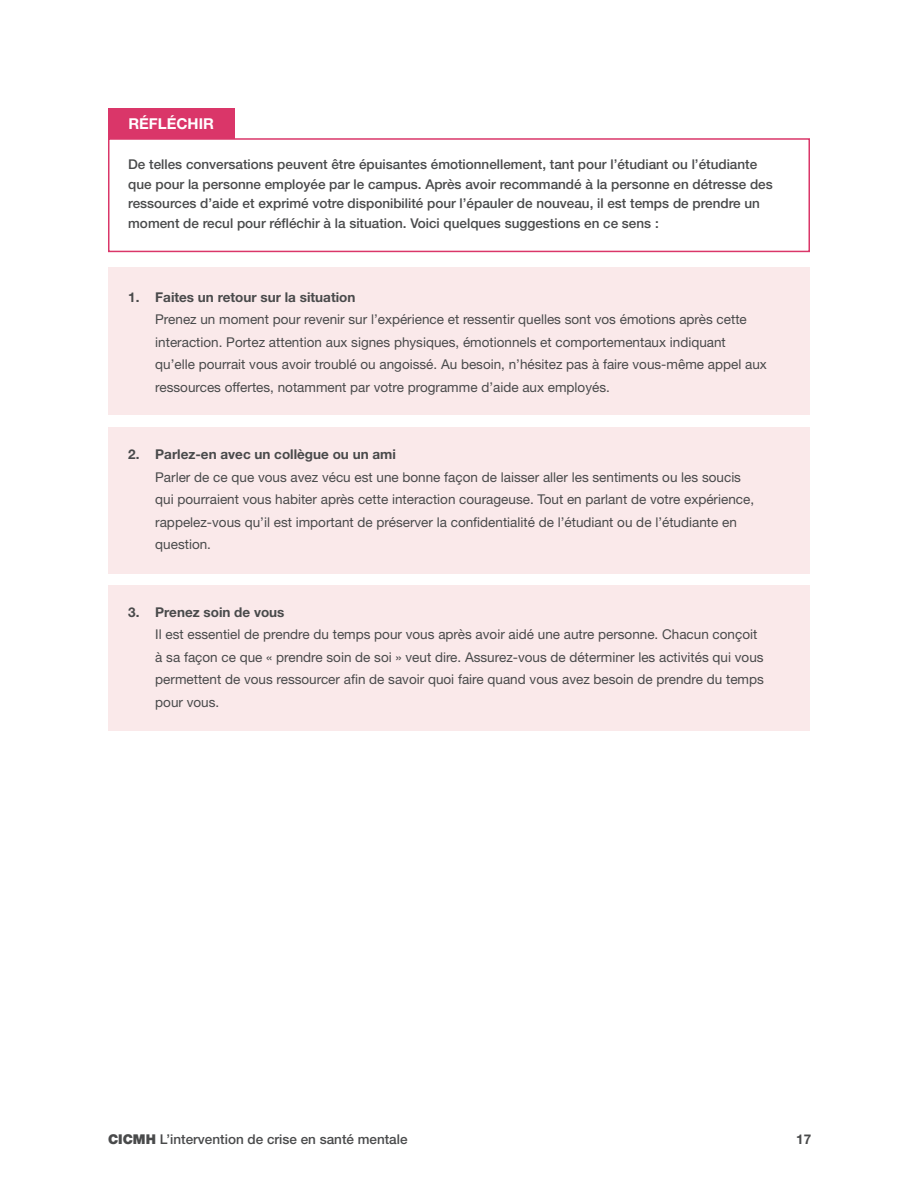
<style>
.page{position:relative;width:918px;height:1188px;background:#fff}
.page>*{position:absolute;margin:0;border:0;box-sizing:border-box;transform-origin:0 0}
.H3-box{font:700 15px "Helvetica Neue LT Std";color:#fff}
.Body_Text{font:13.5px/22.5px "Helvetica Neue LT Std";color:#494a4b}
.Body_Text-2{font:500 13.5px/19.5px "Helvetica Neue LT Std";color:#494a4b}
.t1{font:700 13.5px "Helvetica Neue LT Std";color:#494a4b}
.s1{font-weight:900}
</style>
<div class="page">
<div style="left:108px;top:267px;width:702px;height:147px;background:#fae9ea"></div>
<div style="left:108px;top:427px;width:702px;height:146px;background:#fae9ea"></div>
<div style="left:108px;top:586px;width:702px;height:145px;background:#fae9ea"></div>
<div style="left:108px;top:138px;width:702px;height:114px;border:2px solid #da3669"></div>
<div style="left:108px;top:108px;width:126px;height:30px;background:#da3669"></div>
<p class="H3-box" style="left:128px;top:115px;width:87px">RÉFLÉCHIR</p>
<p class="Body_Text-2" style="left:128px;top:155px;width:646px">De telles conversations peuvent être épuisantes émotionnellement, tant pour l’étudiant ou l’étudiante que pour la personne employée par le campus. Après avoir recommandé à la personne en détresse des ressources d’aide et exprimé votre disponibilité pour l’épauler de nouveau, il est temps de prendre un moment de recul pour réfléchir à la situation. Voici quelques suggestions en ce sens :</p>
<p class="t1" style="left:128px;top:288px;width:229px">1. Faites un retour sur la situation</p>
<p class="Body_Text" style="left:155px;top:308px;width:613px">Prenez un moment pour revenir sur l’expérience et ressentir quelles sont vos émotions après cette interaction. Portez attention aux signes physiques, émotionnels et comportementaux indiquant qu’elle pourrait vous avoir troublé ou angoissé. Au besoin, n’hésitez pas à faire vous-même appel aux ressources offertes, notamment par votre programme d’aide aux employés.</p>
<p class="t1" style="left:128px;top:446px;width:269px">2. Parlez-en avec un collègue ou un ami</p>
<p class="Body_Text" style="left:155px;top:465px;width:600px">Parler de ce que vous avez vécu est une bonne façon de laisser aller les sentiments ou les soucis qui pourraient vous habiter après cette interaction courageuse. Tout en parlant de votre expérience, rappelez-vous qu’il est important de préserver la confidentialité de l’étudiant ou de l’étudiante en question.</p>
<p class="t1" style="left:128px;top:603px;width:158px">3. Prenez soin de vous</p>
<p class="Body_Text" style="left:155px;top:623px;width:610px">Il est essentiel de prendre du temps pour vous après avoir aidé une autre personne. Chacun conçoit à sa façon ce que « prendre soin de soi » veut dire. Assurez-vous de déterminer les activités qui vous permettent de vous ressourcer afin de savoir quoi faire quand vous avez besoin de prendre du temps pour vous.</p>
<p class="Body_Text-2" style="left:108px;top:1129px;width:301px"><span class="s1">CICMH</span> L’intervention de crise en santé mentale</p>
<p class="t1" style="left:796px;top:1130px;width:17px">17</p>
</div>
